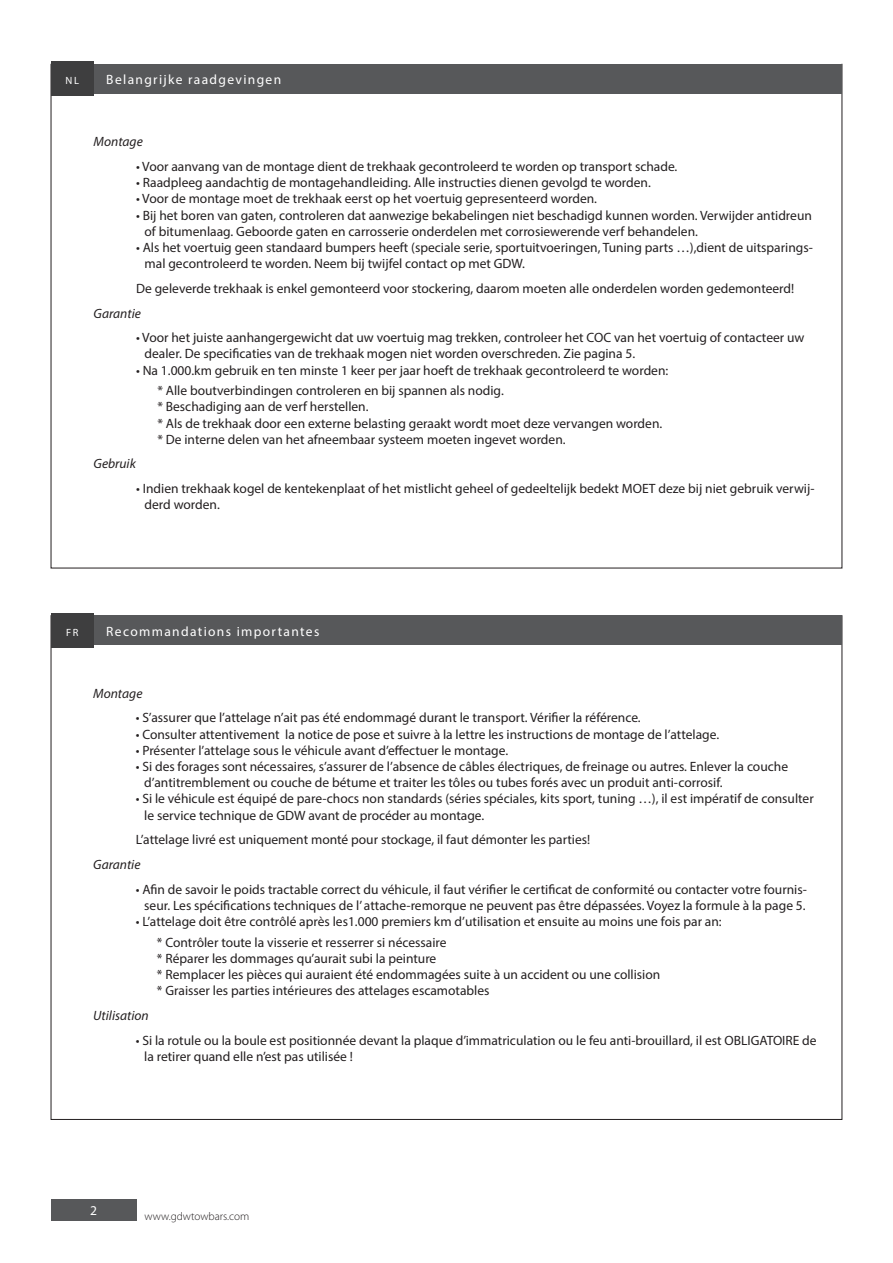
<style>
.page{position:relative;width:893px;height:1263px;background:#fff}
.page>*{position:absolute;margin:0;border:0;box-sizing:border-box;transform-origin:0 0}
.t1{font:13.5px/16.2px "Myriad Pro";color:#231f20}
.t2{font:13.5px "Myriad Pro";letter-spacing:.1em;color:#fff}
.t3{font:italic 13.5px "Myriad Pro";color:#231f20}
.t4{font:13.5px "Myriad Pro";color:#fff}
.t5{font:300 11.25px "Myriad Pro";color:#231f20}
.t6{font:10.5px "Myriad Pro";color:#fff}
</style>
<div class="page">
<div style="left:51px;top:1199px;width:85px;height:21px;background:#57585a"></div>
<div style="left:51px;top:64px;width:791px;height:30px;background:#57585a"></div>
<div style="left:51px;top:615px;width:791px;height:30px;background:#57585a"></div>
<div style="left:51px;top:62px;width:43px;height:34px;background:#3e3e3f"></div>
<div style="left:51px;top:613px;width:43px;height:34px;background:#3e3e3f"></div>
<p class="t6" style="left:66px;top:74px;width:15px">nl</p>
<p class="t2" style="left:106px;top:71px;width:176px">Belangrijke raadgevingen</p>
<p class="t3" style="left:94px;top:133px;width:51px">Montage</p>
<p class="t1" style="left:136px;top:158px;width:543px">• Voor aanvang van de montage dient de trekhaak gecontroleerd te worden op transport schade.</p>
<p class="t1" style="left:136px;top:174px;width:516px">• Raadpleeg aandachtig de montagehandleiding. Alle instructies dienen gevolgd te worden.</p>
<p class="t1" style="left:136px;top:190px;width:462px">• Voor de montage moet de trekhaak eerst op het voertuig gepresenteerd worden.</p>
<p class="t1" style="left:145px;top:207px;width:669px;text-indent:-9px">• Bij het boren van gaten, controleren dat aanwezige bekabelingen niet beschadigd kunnen worden. Verwijder antidreun of bitumenlaag. Geboorde gaten en carrosserie onderdelen met corrosiewerende verf behandelen.</p>
<p class="t1" style="left:145px;top:239px;width:670px;text-indent:-9px">• Als het voertuig geen standaard bumpers heeft (speciale serie, sportuitvoeringen, Tuning parts …),dient de uitsparings&shy;mal gecontroleerd te worden. Neem bij twijfel contact op met GDW.</p>
<p class="t1" style="left:136px;top:280px;width:660px">De geleverde trekhaak is enkel gemonteerd voor stockering, daarom moeten alle onderdelen worden gedemonteerd!</p>
<p class="t3" style="left:94px;top:305px;width:49px">Garantie</p>
<p class="t1" style="left:145px;top:329px;width:661px;text-indent:-9px">• Voor het juiste aanhangergewicht dat uw voertuig mag trekken, controleer het COC van het voertuig of contacteer uw dealer. De specificaties van de trekhaak mogen niet worden overschreden. Zie pagina 5.</p>
<p class="t1" style="left:157px;top:360px;width:512px;line-height:20.4px;text-indent:-21px">• Na 1.000.km gebruik en ten minste 1 keer per jaar hoeft de trekhaak gecontroleerd te worden: * Alle boutverbindingen controleren en bij spannen als nodig.</p>
<p class="t1" style="left:157px;top:398px;width:506px">* Beschadiging aan de verf herstellen.<br>* Als de trekhaak door een externe belasting geraakt wordt moet deze vervangen worden. * De interne delen van het afneembaar systeem moeten ingevet worden.</p>
<p class="t3" style="left:94px;top:455px;width:44px">Gebruik</p>
<p class="t1" style="left:145px;top:480px;width:671px;text-indent:-9px">• Indien trekhaak kogel de kentekenplaat of het mistlicht geheel of gedeeltelijk bedekt MOET deze bij niet gebruik verwij&shy;derd worden.</p>
<p class="t6" style="left:66px;top:626px;width:14px">fr</p>
<p class="t2" style="left:106px;top:623px;width:215px">Recommandations importantes</p>
<p class="t3" style="left:93px;top:685px;width:51px">Montage</p>
<p class="t1" style="left:136px;top:709px;width:507px">• S’assurer que l’attelage n’ait pas été endommagé durant le transport. Vérifier la référence.</p>
<p class="t1" style="left:136px;top:726px;width:585px">• Consulter attentivement la notice de pose et suivre à la lettre les instructions de montage de l’attelage.</p>
<p class="t1" style="left:136px;top:742px;width:374px">• Présenter l’attelage sous le véhicule avant d’effectuer le montage.</p>
<p class="t1" style="left:144px;top:758px;width:645px;text-indent:-9px">• Si des forages sont nécessaires, s’assurer de l’absence de câbles électriques, de freinage ou autres. Enlever la couche d’antitremblement ou couche de bétume et traiter les tôles ou tubes forés avec un produit anti-corrosif.</p>
<p class="t1" style="left:144px;top:790px;width:671px;text-indent:-9px">• Si le véhicule est équipé de pare-chocs non standards (séries spéciales, kits sport, tuning …), il est impératif de consulter le service technique de GDW avant de procéder au montage.</p>
<p class="t1" style="left:136px;top:831px;width:456px">L’attelage livré est uniquement monté pour stockage, il faut démonter les parties!</p>
<p class="t3" style="left:93px;top:856px;width:49px">Garantie</p>
<p class="t1" style="left:136px;top:881px;width:673px;text-align:center">• Afin de savoir le poids tractable correct du véhicule, il faut vérifier le certificat de conformité ou contacter votre fournis&shy;seur. Les spécifications techniques de l’ attache-remorque ne peuvent pas être dépassées. Voyez la formule à la page 5.</p>
<p class="t1" style="left:157px;top:911px;width:566px;line-height:20.4px;text-indent:-21px">• L’attelage doit être contrôlé après les1.000 premiers km d’utilisation et ensuite au moins une fois par an: * Contrôler toute la visserie et resserrer si nécessaire</p>
<p class="t1" style="left:157px;top:950px;width:505px">* Réparer les dommages qu’aurait subi la peinture<br>* Remplacer les pièces qui auraient été endommagées suite à un accident ou une collision * Graisser les parties intérieures des attelages escamotables</p>
<p class="t3" style="left:93px;top:1007px;width:57px">Utilisation</p>
<p class="t1" style="left:144px;top:1032px;width:674px;text-indent:-9px">• Si la rotule ou la boule est positionnée devant la plaque d’immatriculation ou le feu anti-brouillard, il est OBLIGATOIRE de la retirer quand elle n’est pas utilisée !</p>
<p class="t4" style="left:90px;top:1202px;width:8px">2</p>
<p class="t5" style="left:145px;top:1210px;width:106px">www.gdwtowbars.com</p>
</div>
